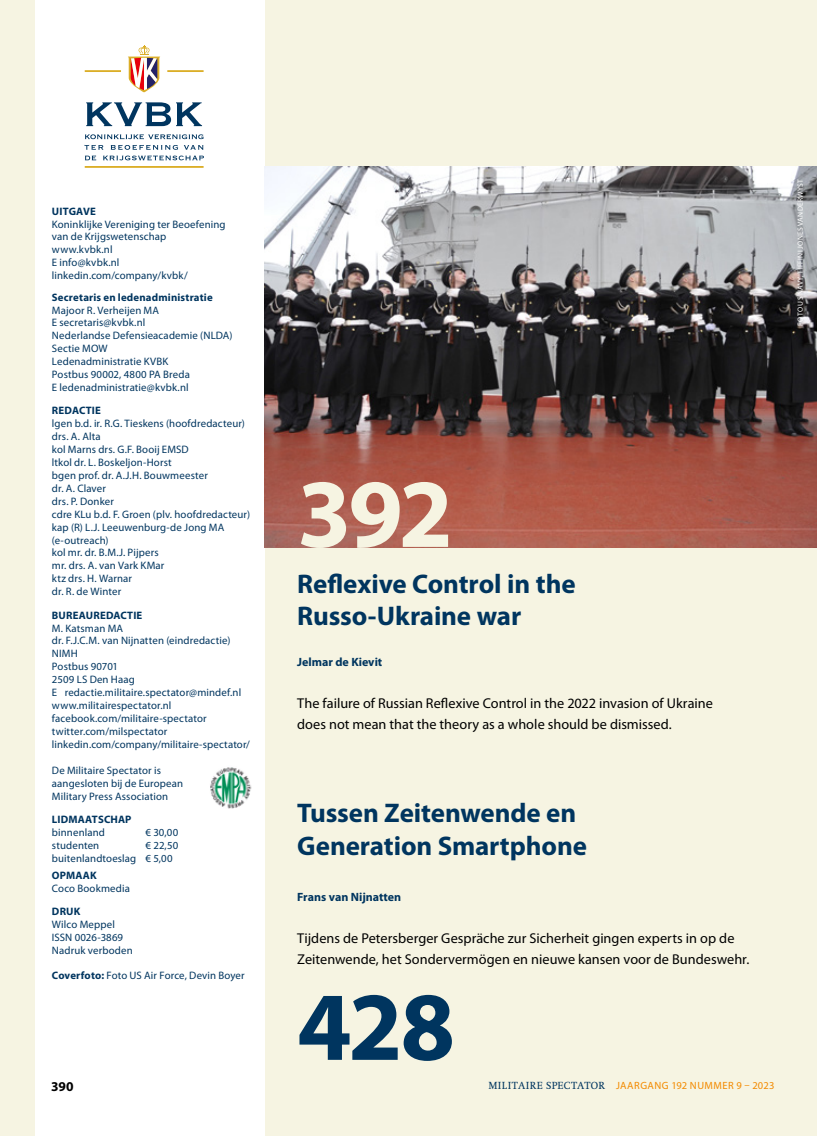
<style>
.page{position:relative;width:817px;height:1136px;background:#fff}
.page>*{position:absolute;margin:0;border:0;box-sizing:border-box;transform-origin:0 0}
.t1{font:700 98.25px "Myriad Pro";color:#f6f4e2}
.t2{font:700 98.25px "Myriad Pro";color:#00355f}
.t3{font:700 27px/32.4px "Myriad Pro";letter-spacing:-.005em;color:#00355f}
.t4{font:14.25px/21px "Myriad Pro";letter-spacing:.005em;color:#000}
.t5{font:700 13.5px "Myriad Pro";color:#000}
.t6{font:700 12px "Myriad Pro";color:#00355f}
.t7{font:10.8px/12.9px "Myriad Pro";letter-spacing:.01em;color:#00355f}
.t8{font:700 10.8px "Myriad Pro";letter-spacing:.015em;color:#00355f}
.t9{font:10.5px "Myriad Pro";letter-spacing:.045em;color:#f38a00}
.t10{font:7.5px "Myriad Pro";letter-spacing:.035em;color:#fff}
.s1{font-weight:700}
.s2{font-family:"Swift LT Std";color:#00355f}
</style>
<div class="page">
<div style="left:0;top:0;width:816px;height:1135px;background:#f6f4e2"></div>
<div style="left:35px;top:0;width:230px;height:1135px;background:#fff"></div>
<hr style="left:85px;top:166px;width:118px;height:2px;background:#dbae27">
<hr style="left:85px;top:70px;width:36px;height:2px;background:#dbae27">
<hr style="left:167px;top:70px;width:36px;height:2px;background:#dbae27">
<svg style="left:128px;top:45px;width:32px;height:47px"></svg>
<img style="left:265px;top:167px;width:551px;height:380px">
<img style="left:210px;top:767px;width:41px;height:42px">
<svg style="left:86px;top:102px;width:116px;height:24px"></svg>
<svg style="left:84px;top:134px;width:120px;height:26px"></svg>
<p class="t8" style="left:52px;top:204px;width:45px">UITGAVE</p>
<p class="t7" style="left:52px;top:217px;width:175px">Koninklijke Vereniging ter Beoefening van de Krijgswetenschap www.kvbk.nl<br>E info@kvbk.nl linkedin.com/company/kvbk/</p>
<p class="t8" style="left:52px;top:290px;width:162px">Secretaris en ledenadministratie</p>
<p class="t7" style="left:52px;top:303px;width:182px">Majoor R. Verheijen MA<br>E secretaris@kvbk.nl<br>Nederlandse Defensieacademie (NLDA)<br>Sectie MOW<br>Ledenadministratie KVBK<br>Postbus 90002, 4800 PA Breda<br>E ledenadministratie@kvbk.nl</p>
<p class="t8" style="left:52px;top:404px;width:50px">REDACTIE</p>
<p class="t7" style="left:52px;top:417px;width:200px">lgen b.d. ir. R.G. Tieskens (hoofdredacteur) drs. A. Alta<br>kol Marns drs. G.F. Booij EMSD<br>ltkol dr. L. Boskeljon-Horst<br>bgen prof. dr. A.J.H. Bouwmeester<br>dr. A. Claver<br>drs. P. Donker<br>cdre KLu b.d. F. Groen (plv. hoofdredacteur) kap (R) L.J. Leeuwenburg-de Jong MA (e-outreach)<br>kol mr. dr. B.M.J. Pijpers<br>mr. drs. A. van Vark KMar<br>ktz drs. H. Warnar<br>dr. R. de Winter</p>
<p class="t8" style="left:52px;top:608px;width:92px">BUREAUREDACTIE</p>
<p class="t7" style="left:52px;top:621px;width:199px">M. Katsman MA<br>dr. F.J.C.M. van Nijnatten (eindredactie)<br>NIMH<br>Postbus 90701<br>2509 LS Den Haag<br>E redactie.militaire.spectator@mindef.nl www.militairespectator.nl facebook.com/militaire-spectator twitter.com/milspectator linkedin.com/company/militaire-spectator/</p>
<p class="t7" style="left:52px;top:763px;width:133px">De Militaire Spectator is aangesloten bij de European<br>Military Press Association</p>
<p class="t8" style="left:52px;top:812px;width:81px">LIDMAATSCHAP</p>
<p class="t7" style="left:52px;top:825px;width:55px">binnenland</p>
<p class="t7" style="left:145px;top:825px;width:34px">€ 30,00</p>
<p class="t7" style="left:52px;top:838px;width:49px">studenten</p>
<p class="t7" style="left:52px;top:838px;width:128px;text-indent:94px">€ 22,50 buitenlandtoeslag € 5,00</p>
<p class="t8" style="left:52px;top:868px;width:46px">OPMAAK</p>
<p class="t7" style="left:52px;top:881px;width:79px">Coco Bookmedia</p>
<p class="t8" style="left:52px;top:904px;width:30px">DRUK</p>
<p class="t7" style="left:52px;top:917px;width:82px">Wilco Meppel<br>ISSN 0026-3869<br>Nadruk verboden</p>
<p class="t7" style="left:52px;top:968px;width:194px"><span class="s1">Coverfoto:</span> Foto US Air Force, Devin Boyer</p>
<h1 class="t1" style="left:297px;top:449px;width:157px">392</h1>
<h2 class="t3" style="left:297px;top:566px;width:280px">Reflexive Control in the<br>Russo-Ukraine war</h2>
<p class="t6" style="left:297px;top:654px;width:87px">Jelmar de Kievit</p>
<h3 class="t4" style="left:297px;top:692px;width:417px">The failure of Russian Reflexive Control in the 2022 invasion of Ukraine does not mean that the theory as a whole should be dismissed.</h3>
<h2 class="t3" style="left:297px;top:796px;width:291px">Tussen Zeitenwende en<br>Generation Smartphone</h2>
<p class="t6" style="left:297px;top:888px;width:106px">Frans van Nijnatten</p>
<h3 class="t4" style="left:297px;top:926px;width:453px">Tijdens de Petersberger Gespräche zur Sicherheit gingen experts in op de<br>Zeitenwende, het Sondervermögen en nieuwe kansen voor de Bundeswehr.</h3>
<h1 class="t2" style="left:297px;top:962px;width:159px">428</h1>
<p class="t5" style="left:51px;top:1077px;width:24px">390</p>
<p class="t9" style="left:488px;top:1078px;width:287px"><span class="s2">MILITAIRE SPECTATOR</span> JAARGANG 192 NUMMER 9 – 2023</p>
<p class="t10" style="left:795px;top:325px;width:148px;rotate:-90deg">FOTO US NAVY, TIFFINI JONES VANDERWYST</p>
</div>
